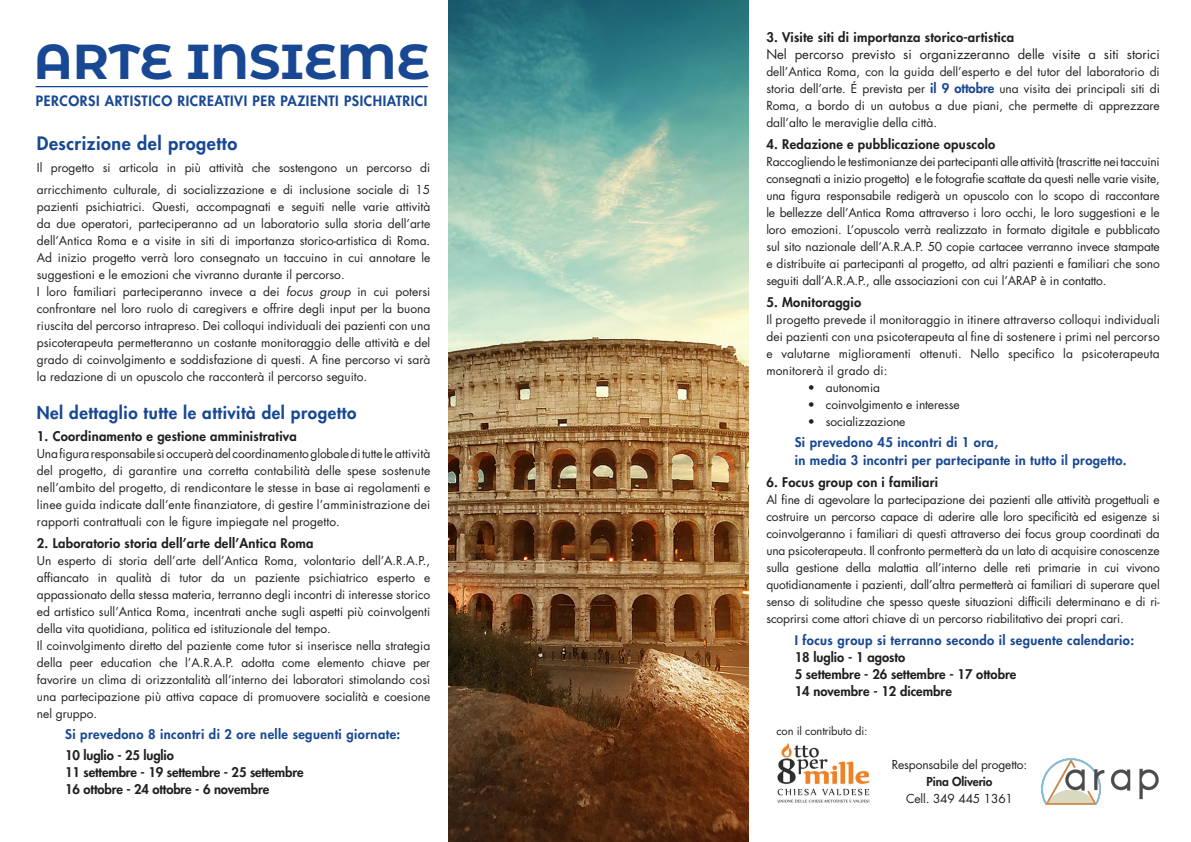
<style>
.page{position:relative;width:1191px;height:842px;background:#fff}
.page>*{position:absolute;margin:0;border:0;box-sizing:border-box;transform-origin:0 0}
.t1{font:700 49.1px "Montserrat Alternates";color:#184893}
.t2{font:800 18px "Futura";letter-spacing:.03em;color:#184893}
.t3{font:800 17px "Futura";letter-spacing:.03em;color:#184893}
.t4{font:800 13.9px "Futura";letter-spacing:.04em;color:#184893}
.t5{font:800 13px "Futura";letter-spacing:.02em;color:#231f20}
.t6{font:800 13px/18px "Futura";letter-spacing:.03em;color:#184893}
.t7{font:800 13px/17px "Futura";letter-spacing:-.01em;color:#231f20}
.t8{font:800 13px/17px "Futura";color:#231f20}
.t9{font:13px "Futura";color:#231f20}
.t10{font:12px/17px "Futura";color:#231f20;text-align:justify}
.t11{font:800 12px "Futura";letter-spacing:-.01em;color:#231f20}
.t12{font:11.1px "Futura";letter-spacing:-.01em;color:#231f20}
.s1{font-style:italic}
.s2{font-weight:800;font-size:13px;color:#184893}
</style>
<div class="page">
<img style="left:448px;top:0;width:300px;height:842px">
<img style="left:1041px;top:758px;width:118px;height:47px">
<hr style="left:36px;top:86px;width:392px;height:1px;background:#184893">
<img style="left:777px;top:743px;width:93px;height:60px">
<h1 class="t1" style="left:34px;top:26px;width:397px">ARTE INSIEME</h1>
<p class="t4" style="left:36px;top:91px;width:393px">PERCORSI ARTISTICO RICREATIVI PER PAZIENTI PSICHIATRICI</p>
<h2 class="t2" style="left:37px;top:131px;width:202px">Descrizione del progetto</h2>
<p class="t10" style="left:37px;top:156px;width:395px;line-height:22px">Il progetto si articola in più attività che sostengono un percorso di arricchimento culturale, di socializzazione e di inclusione sociale di 15</p>
<p class="t10" style="left:37px;top:198px;width:395px;text-align:left">pazienti psichiatrici. Questi, accompagnati e seguiti nelle varie attività da due operatori, parteciperanno ad un laboratorio sulla storia dell’arte dell’Antica Roma e a visite in siti di importanza storico-artistica di Roma.<br>Ad inizio progetto verrà loro consegnato un taccuino in cui annotare le suggestioni e le emozioni che vivranno durante il percorso.<br>I loro familiari parteciperanno invece a dei <span class="s1">focus group</span> in cui potersi confrontare nel loro ruolo di caregivers e offrire degli input per la buona riuscita del percorso intrapreso. Dei colloqui individuali dei pazienti con una psicoterapeuta permetteranno un costante monitoraggio delle attività e del grado di coinvolgimento e soddisfazione di questi. A fine percorso vi sarà la redazione di un opuscolo che racconterà il percorso seguito.</p>
<h3 class="t3" style="left:37px;top:401px;width:321px">Nel dettaglio tutte le attività del progetto</h3>
<p class="t5" style="left:37px;top:427px;width:261px">1. Coordinamento e gestione amministrativa</p>
<p class="t10" style="left:37px;top:445px;width:395px">Una figura responsabile si occuperà del coordinamento globale di tutte le attività del progetto, di garantire una corretta contabilità delle spese sostenute nell’ambito del progetto, di rendicontare le stesse in base ai regolamenti e linee guida indicate dall’ente finanziatore, di gestire l’amministrazione dei rapporti contrattuali con le figure impiegate nel progetto.</p>
<p class="t5" style="left:37px;top:534px;width:278px">2. Laboratorio storia dell’arte dell’Antica Roma</p>
<p class="t10" style="left:37px;top:552px;width:395px;text-align:left">Un esperto di storia dell’arte dell’Antica Roma, volontario dell’A.R.A.P., affiancato in qualità di tutor da un paziente psichiatrico esperto e appassionato della stessa materia, terranno degli incontri di interesse storico ed artistico sull’Antica Roma, incentrati anche sugli aspetti più coinvolgenti della vita quotidiana, politica ed istituzionale del tempo.<br>Il coinvolgimento diretto del paziente come tutor si inserisce nella strategia della peer education che l’A.R.A.P. adotta come elemento chiave per favorire un clima di orizzontalità all’interno dei laboratori stimolando così una partecipazione più attiva capace di promuovere socialità e coesione nel gruppo.</p>
<p class="t6" style="left:65px;top:725px;width:337px">Si prevedono 8 incontri di 2 ore nelle seguenti giornate:</p>
<p class="t7" style="left:65px;top:746px;width:240px">10 luglio - 25 luglio<br>11 settembre - 19 settembre - 25 settembre<br>16 ottobre - 24 ottobre - 6 novembre</p>
<p class="t5" style="left:766px;top:28px;width:249px">3. Visite siti di importanza storico-artistica</p>
<p class="t9" style="left:766px;top:46px;width:395px">Nel percorso previsto si organizzeranno delle visite a siti storici</p>
<p class="t10" style="left:766px;top:63px;width:395px">dell’Antica Roma, con la guida dell’esperto e del tutor del laboratorio di storia dell’arte. É prevista per <span class="s2">il 9 ottobre</span> una visita dei principali siti di Roma, a bordo di un autobus a due piani, che permette di apprezzare dall’alto le meraviglie della città.</p>
<p class="t5" style="left:766px;top:135px;width:230px">4. Redazione e pubblicazione opuscolo</p>
<p class="t10" style="left:766px;top:153px;width:395px">Raccogliendo le testimonianze dei partecipanti alle attività (trascritte nei taccuini consegnati a inizio progetto) e le fotografie scattate da questi nelle varie visite, una figura responsabile redigerà un opuscolo con lo scopo di raccontare le bellezze dell’Antica Roma attraverso i loro occhi, le loro suggestioni e le loro emozioni. L’opuscolo verrà realizzato in formato digitale e pubblicato sul sito nazionale dell’A.R.A.P. 50 copie cartacee verranno invece stampate e distribuite ai partecipanti al progetto, ad altri pazienti e familiari che sono seguiti dall’A.R.A.P., alle associazioni con cui l’ARAP è in contatto.</p>
<p class="t5" style="left:766px;top:293px;width:96px">5. Monitoraggio</p>
<p class="t10" style="left:766px;top:311px;width:395px">Il progetto prevede il monitoraggio in itinere attraverso colloqui individuali dei pazienti con una psicoterapeuta al fine di sostenere i primi nel percorso e valutarne miglioramenti ottenuti. Nello specifico la psicoterapeuta monitorerà il grado di:</p>
<p class="t10" style="left:808px;top:379px;width:74px">• autonomia</p>
<p class="t10" style="left:808px;top:396px;width:153px">• coinvolgimento e interesse</p>
<p class="t10" style="left:808px;top:413px;width:99px">• socializzazione</p>
<p class="t6" style="left:794px;top:433px;width:333px">Si prevedono 45 incontri di 1 ora,<br>in media 3 incontri per partecipante in tutto il progetto.</p>
<p class="t5" style="left:766px;top:473px;width:173px">6. Focus group con i familiari</p>
<p class="t10" style="left:766px;top:491px;width:395px">Al fine di agevolare la partecipazione dei pazienti alle attività progettuali e costruire un percorso capace di aderire alle loro specificità ed esigenze si coinvolgeranno i familiari di questi attraverso dei focus group coordinati da una psicoterapeuta. Il confronto permetterà da un lato di acquisire conoscenze sulla gestione della malattia all’interno delle reti primarie in cui vivono quotidianamente i pazienti, dall’altra permetterà ai familiari di superare quel senso di solitudine che spesso queste situazioni difficili determinano e di ri&shy;scoprirsi come attori chiave di un percorso riabilitativo dei propri cari.</p>
<p class="t6" style="left:794px;top:631px;width:341px">I focus group si terranno secondo il seguente calendario:</p>
<p class="t8" style="left:794px;top:648px;width:223px">18 luglio - 1 agosto<br>5 settembre - 26 settembre - 17 ottobre<br>14 novembre - 12 dicembre</p>
<p class="t12" style="left:776px;top:724px;width:93px">con il contributo di:</p>
<p class="t10" style="left:891px;top:756px;width:137px">Responsabile del progetto:</p>
<p class="t11" style="left:926px;top:773px;width:67px">Pina Oliverio</p>
<p class="t10" style="left:906px;top:790px;width:108px">Cell. 349 445 1361</p>
</div>
